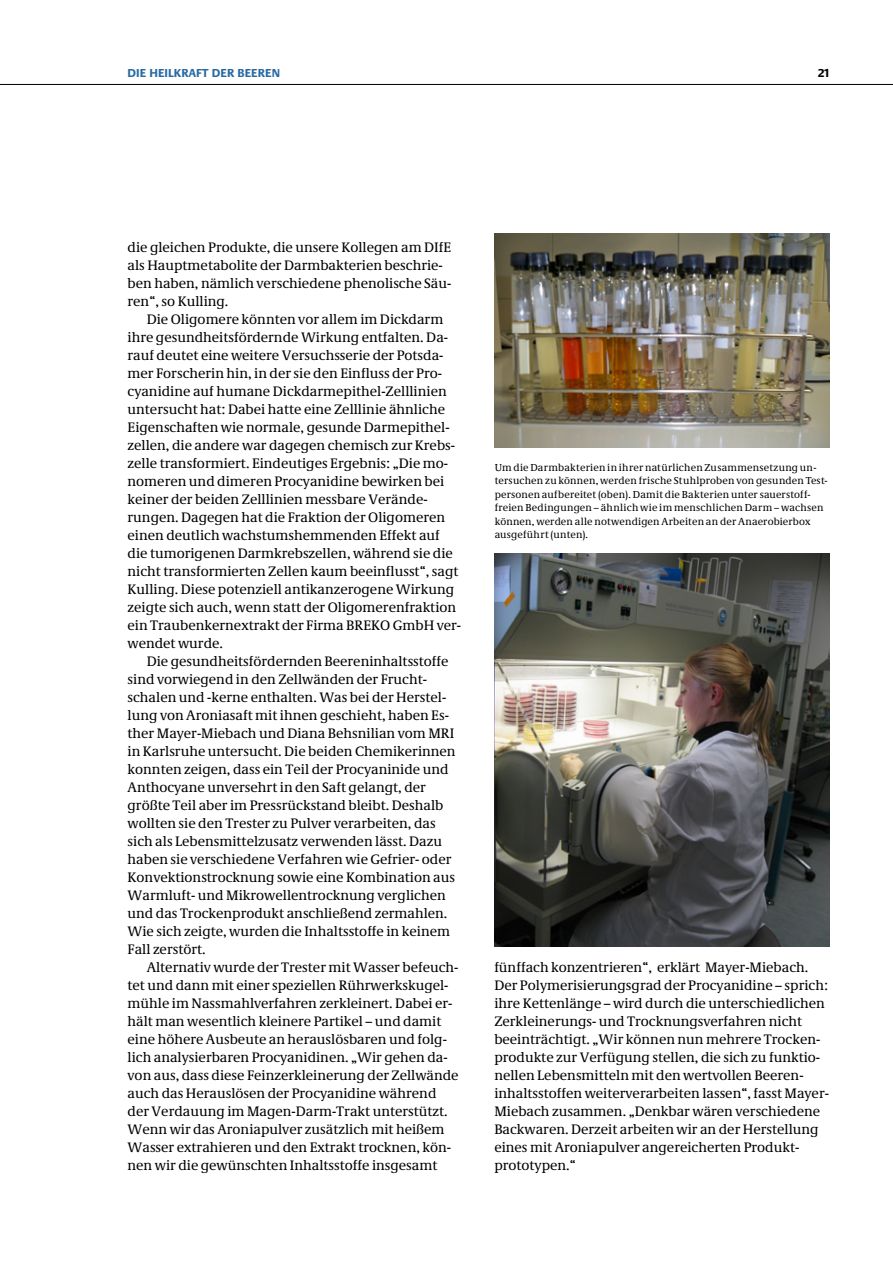
<style>
.page{position:relative;width:893px;height:1263px;background:#fff}
.page>*{position:absolute;margin:0;border:0;box-sizing:border-box;transform-origin:0 0}
.t1{font:14.25px/18px "Neue Demos";color:#000}
.t2{font:700 12px "Neue Praxis";letter-spacing:.005em;color:#2869a3}
.t3{font:700 12px "Neue Praxis";color:#000}
.t4{font:10.5px/13.5px "Neue Demos";letter-spacing:.02em;color:#000}
</style>
<div class="page">
<hr style="left:0;top:84px;width:893px;height:1px;background:#000">
<img style="left:495px;top:234px;width:334px;height:214px">
<img style="left:495px;top:554px;width:334px;height:393px">
<p class="t2" style="left:128px;top:66px;width:154px">DIE HEILKRAFT DER BEEREN</p>
<p class="t3" style="left:818px;top:66px;width:13px">21</p>
<p class="t1" style="left:128px;top:238px;width:325px">die gleichen Produkte, die unsere Kollegen am DIfE als Hauptmetabolite der Darmbakterien beschrie&shy;ben haben, nämlich verschiedene phenolische Säu&shy;ren“, so Kulling.</p>
<p class="t1" style="left:128px;top:310px;width:335px;text-indent:19px">Die Oligomere könnten vor allem im Dickdarm ihre gesundheitsfördernde Wirkung entfalten. Da&shy;rauf deutet eine weitere Versuchsserie der Potsda&shy;mer Forscherin hin, in der sie den Einfluss der Pro&shy;cyanidine auf humane Dickdarmepithel-Zelllinien untersucht hat: Dabei hatte eine Zelllinie ähnliche Eigenschaften wie normale, gesunde Darmepithel&shy;zellen, die andere war dagegen chemisch zur Krebs&shy;zelle transformiert. Eindeutiges Ergebnis: „Die mo&shy;nomeren und dimeren Procyanidine bewirken bei keiner der beiden Zelllinien messbare Verände&shy;rungen. Dagegen hat die Fraktion der Oligomeren einen deutlich wachstumshemmenden Effekt auf die tumorigenen Darmkrebszellen, während sie die nicht transformierten Zellen kaum beeinflusst“, sagt Kulling. Diese potenziell antikanzerogene Wirkung zeigte sich auch, wenn statt der Oligomerenfraktion ein Traubenkernextrakt der Firma BREKO GmbH ver&shy;wendet wurde.</p>
<p class="t1" style="left:128px;top:652px;width:330px;text-indent:19px">Die gesundheitsfördernden Beereninhaltsstoffe sind vorwiegend in den Zellwänden der Frucht&shy;schalen und -kerne enthalten. Was bei der Herstel&shy;lung von Aroniasaft mit ihnen geschieht, haben Es&shy;ther Mayer-Miebach und Diana Behsnilian vom MRI in Karlsruhe untersucht. Die beiden Chemikerinnen konnten zeigen, dass ein Teil der Procyaninide und Anthocyane unversehrt in den Saft gelangt, der größte Teil aber im Pressrückstand bleibt. Deshalb wollten sie den Trester zu Pulver verarbeiten, das sich als Lebensmittelzusatz verwenden lässt. Dazu haben sie verschiedene Verfahren wie Gefrier- oder Konvektionstrocknung sowie eine Kombination aus Warmluft- und Mikrowellentrocknung verglichen und das Trockenprodukt anschließend zermahlen.<br>Wie sich zeigte, wurden die Inhaltsstoffe in keinem Fall zerstört.</p>
<p class="t1" style="left:128px;top:958px;width:333px;text-indent:19px">Alternativ wurde der Trester mit Wasser befeuch&shy;tet und dann mit einer speziellen Rührwerkskugel&shy;mühle im Nassmahlverfahren zerkleinert. Dabei er&shy;hält man wesentlich kleinere Partikel – und damit eine höhere Ausbeute an herauslösbaren und folg&shy;lich analysierbaren Procyanidinen. „Wir gehen da&shy;von aus, dass diese Feinzerkleinerung der Zellwände auch das Herauslösen der Procyanidine während der Verdauung im Magen-Darm-Trakt unterstützt.<br>Wenn wir das Aroniapulver zusätzlich mit heißem Wasser extrahieren und den Extrakt trocknen, kön&shy;nen wir die gewünschten Inhaltsstoffe insgesamt</p>
<p class="t1" style="left:494px;top:958px;width:336px">fünffach konzentrieren“, erklärt Mayer-Miebach.<br>Der Polymerisierungsgrad der Procyanidine – sprich: ihre Kettenlänge – wird durch die unterschiedlichen Zerkleinerungs- und Trocknungsverfahren nicht beeinträchtigt. „Wir können nun mehrere Trocken&shy;produkte zur Verfügung stellen, die sich zu funktio&shy;nellen Lebensmitteln mit den wertvollen Beeren&shy;inhaltsstoffen weiterverarbeiten lassen“, fasst Mayer-Miebach zusammen. „Denkbar wären verschiedene Backwaren. Derzeit arbeiten wir an der Herstellung eines mit Aroniapulver angereicherten Produkt&shy;prototypen.“</p>
<p class="t4" style="left:495px;top:460px;width:335px">Um die Darmbakterien in ihrer natürlichen Zusammensetzung un&shy;tersuchen zu können, werden frische Stuhlproben von gesunden Test&shy;personen aufbereitet (oben). Damit die Bakterien unter sauerstoff&shy;freien Bedingungen – ähnlich wie im menschlichen Darm – wachsen können, werden alle notwendigen Arbeiten an der Anaerobierbox ausgeführt (unten).</p>
</div>
